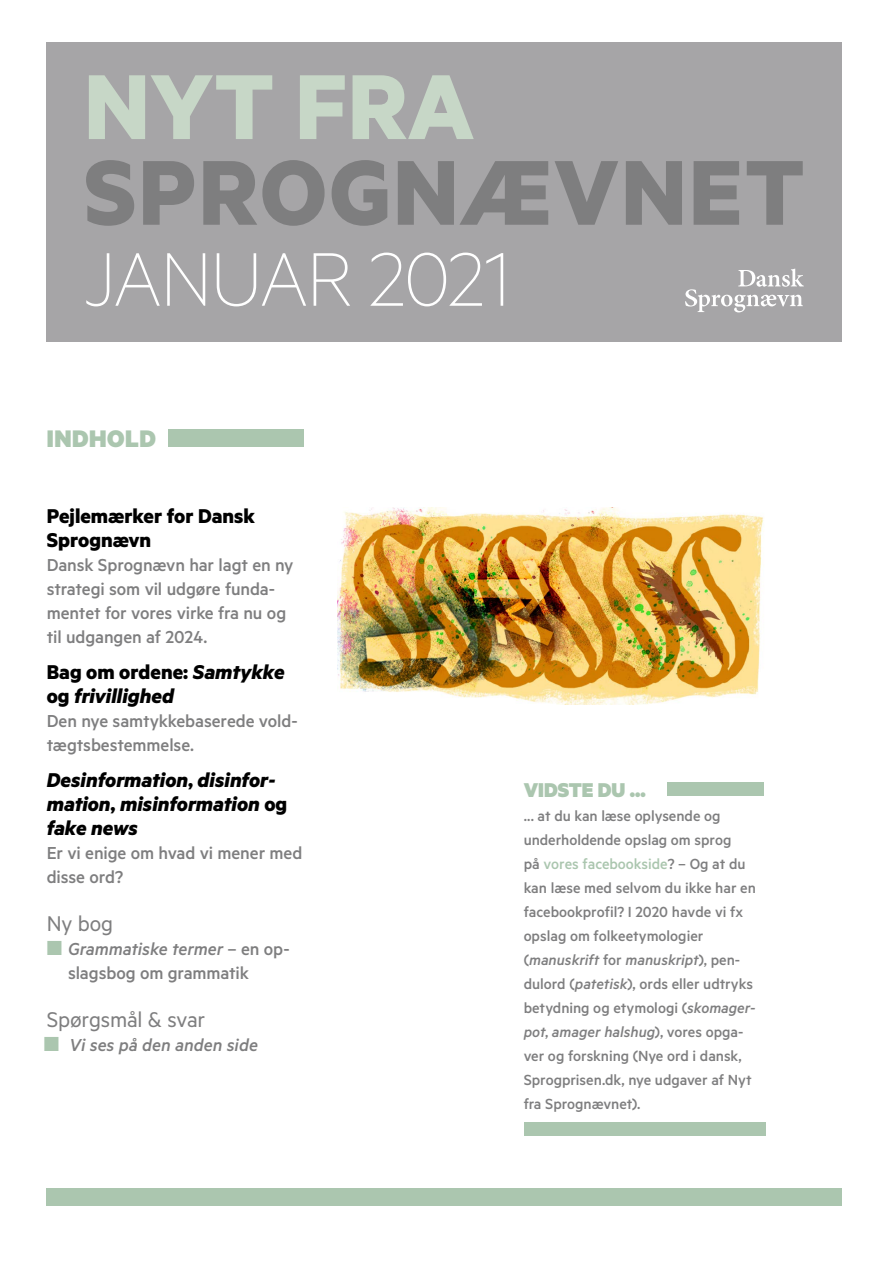
<style>
.page{position:relative;width:893px;height:1263px;background:#fff}
.page>*{position:absolute;margin:0;border:0;box-sizing:border-box;transform-origin:0 0}
.t1{font:700 103.8px "Metric";color:#c7d7c7}
.t2{font:700 103.65px "Metric";letter-spacing:.02em;color:#7e7e7f}
.t3{font:100 85.5px "Metric";letter-spacing:-.02em;color:#fff}
.t4{font:900 27px "Metric";letter-spacing:.02em;color:#abc6af}
.t5{font:24px "Metric";letter-spacing:-.01em;color:#7e7e7f}
.t6{font:italic 700 22.5px/24px "Metric";letter-spacing:-.005em;color:#000}
.t7{font:700 22.5px/24px "Metric";color:#000}
.t8{font:900 22.5px "Metric";color:#abc6af}
.t9{font:500 19.5px/24px "Metric";letter-spacing:-.005em;color:#7e7e7f}
.t10{font:italic 500 19.5px "Metric";color:#7e7e7f}
.t11{font:500 16.5px/24px "Metric";color:#7e7e7f}
.s1{font-style:normal}
.s2{color:#abc6af}
.s3{font-style:italic}
</style>
<div class="page">
<div style="left:47px;top:43px;width:795px;height:299px;background:#a6a5a7"></div>
<svg style="left:685px;top:269px;width:119px;height:43px"></svg>
<div style="left:168px;top:429px;width:135px;height:17px;background:#abc6af"></div>
<div style="left:47px;top:1188px;width:795px;height:17px;background:#abc6af"></div>
<img style="left:337px;top:507px;width:427px;height:197px">
<div style="left:667px;top:783px;width:97px;height:13px;background:#abc6af"></div>
<div style="left:524px;top:1122px;width:241px;height:13px;background:#abc6af"></div>
<h1 class="t1" style="left:84px;top:43px;width:392px">NYT FRA</h1>
<h2 class="t2" style="left:84px;top:129px;width:722px">SPROGNÆVNET</h2>
<h3 class="t3" style="left:84px;top:229px;width:429px">JANUAR 2021</h3>
<h3 class="t4" style="left:47px;top:422px;width:111px">INDHOLD</h3>
<h3 class="t7" style="left:47px;top:503px;width:210px">Pejlemærker for Dansk<br>Sprognævn</h3>
<p class="t9" style="left:47px;top:552px;width:248px">Dansk Sprognævn har lagt en ny strategi som vil udgøre funda&shy;mentet for vores virke fra nu og til udgangen af 2024.</p>
<h3 class="t6" style="left:47px;top:659px;width:239px"><span class="s1">Bag om ordene:</span> Samtykke <span class="s1">og</span> frivillighed</h3>
<p class="t9" style="left:47px;top:708px;width:252px">Den nye samtykkebaserede vold&shy;tægtsbestemmelse.</p>
<h3 class="t6" style="left:47px;top:767px;width:242px">Desinformation<span class="s1">,</span> disinfor&shy;mation<span class="s1">,</span> misinformation <span class="s1">og </span>fake news</h3>
<p class="t9" style="left:47px;top:840px;width:257px">Er vi enige om hvad vi mener med disse ord?</p>
<h3 class="t5" style="left:47px;top:909px;width:68px">Ny bog</h3>
<p class="t9" style="left:68px;top:936px;width:223px;text-indent:-21px"><span class="s2">■</span> <span class="s3">Grammatiske termer</span> – en op&shy;slagsbog om grammatik</p>
<h3 class="t5" style="left:47px;top:1005px;width:160px">Spørgsmål &amp; svar</h3>
<p class="t10" style="left:44px;top:1033px;width:216px"><span class="s2">■</span> Vi ses på den anden side</p>
<h3 class="t8" style="left:524px;top:776px;width:124px">VIDSTE DU ...</h3>
<p class="t11" style="left:524px;top:803px;width:234px">... at du kan læse oplysende og underholdende opslag om sprog<br>på <span class="s2">vores facebookside</span>? – Og at du kan læse med selvom du ikke har en facebookprofil? I 2020 havde vi fx opslag om folkeetymologier (<span class="s3">manuskrift</span> for <span class="s3">manuskript</span>), pen&shy;dulord (<span class="s3">patetisk</span>), ords eller udtryks betydning og etymologi (<span class="s3">skomager&shy;pot</span>, <span class="s3">amager halshug</span>), vores opga&shy;ver og forskning (Nye ord i dansk,<br>Sprogprisen.dk, nye udgaver af Nyt fra Sprognævnet).</p>
</div>
